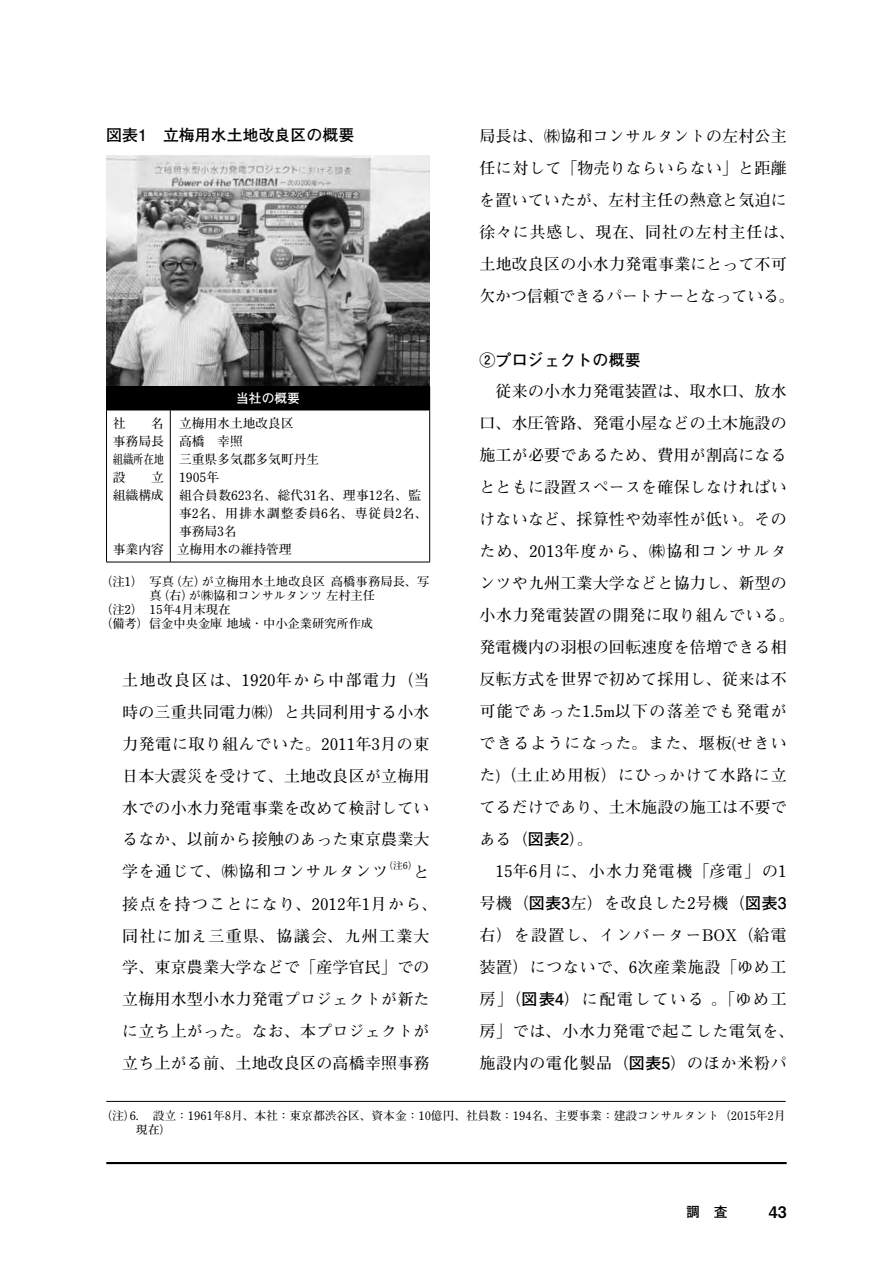
<style>
.page{position:relative;width:893px;height:1263px;background:#fff}
.page>*{position:absolute;margin:0;border:0;box-sizing:border-box;transform-origin:0 0}
.t1{font:700 15.9px/32px "Futo Min A101 Pr 5";letter-spacing:.015em;color:#000}
.t2{font:700 15.9px "Futo Go B101 Pr 5";color:#000}
.t3{font:15.9px "Midashi Go Pr 5 MB31";color:#000}
.t4{font:700 13.8px "Futo Go B101 Pr 5";color:#000}
.t5{font:700 12.75px/18.1px "Futo Min A101 Pr 5";color:#000;text-align:justify}
.t6{font:700 12.75px "Futo Go B101 Pr 5";color:#fff}
.t7{font:700 12.15px "Futo Min A101 Pr 5";color:#000}
.t8{font:700 11.7px/13.8px "Futo Min A101 Pr 5";color:#000}
.t9{font:700 9.6px "Futo Min A101 Pr 5";color:#000}
.s1{font-family:"Futo Go B101 Pr 5"}
</style>
<div class="page">
<hr style="left:106px;top:1162px;width:681px;height:2px;background:#000">
<img style="left:106px;top:155px;width:323px;height:231px">
<div style="left:107px;top:387px;width:323px;height:23px;background:#000"></div>
<hr style="left:106px;top:386px;width:64px;height:1px;background:#000">
<svg style="left:106px;top:387px;width:1px;height:23px"></svg>
<hr style="left:170px;top:386px;width:260px;height:1px;background:#000">
<hr style="left:106px;top:410px;width:64px;height:1px;background:#000">
<hr style="left:106px;top:410px;width:1px;height:152px;background:#000">
<hr style="left:170px;top:410px;width:260px;height:1px;background:#000">
<hr style="left:170px;top:410px;width:1px;height:152px;background:#000">
<hr style="left:429px;top:410px;width:1px;height:152px;background:#000">
<hr style="left:106px;top:562px;width:64px;height:1px;background:#000">
<hr style="left:170px;top:562px;width:260px;height:1px;background:#000">
<hr style="left:106px;top:1101px;width:680px;height:1px;background:#000">
<p class="t2" style="left:106px;top:123px;width:250px">図表1　立梅用水土地改良区の概要</p>
<p class="t5" style="left:113px;top:413px;width:53px">社　　名事務局長組織所在地設　　立組織構成</p>
<p class="t5" style="left:113px;top:539px;width:53px">事業内容</p>
<p class="t6" style="left:236px;top:388px;width:65px">当社の概要</p>
<p class="t5" style="left:177px;top:413px;width:252px;text-align:left">立梅用水土地改良区<br>高橋　幸照<br>三重県多気郡多気町丹生<br>1905年<br>組合員数623名、総代31名、理事12名、監事2名、用排水調整委員6名、専従員2名、事務局3名<br>立梅用水の維持管理</p>
<p class="t7" style="left:100px;top:572px;width:331px">（注1）写真（左）が立梅用水土地改良区 高橋事務局長、写</p>
<p class="t7" style="left:150px;top:586px;width:227px">真（右）が㈱協和コンサルタンツ 左村主任</p>
<p class="t7" style="left:100px;top:600px;width:132px">（注2） 15年4月末現在</p>
<p class="t7" style="left:100px;top:613px;width:275px">（備考）信金中央金庫 地域・中小企業研究所作成</p>
<p class="t1" style="left:122px;top:662px;width:309px;text-align:justify">土地改良区は、1920年から中部電力（当時の三重共同電力㈱）と共同利用する小水力発電に取り組んでいた。2011年3月の東日本大震災を受けて、土地改良区が立梅用水での小水力発電事業を改めて検討しているなか、以前から接触のあった東京農業大学を通じて、㈱協和コンサルタンツ</p>
<p class="t9" style="left:383px;top:858px;width:36px">（注6）</p>
<p class="t1" style="left:122px;top:854px;width:317px;text-indent:291px">と接点を持つことになり、2012年1月から、同社に加え三重県、協議会、九州工業大学、東京農業大学などで「産学官民」での立梅用水型小水力発電プロジェクトが新たに立ち上がった。なお、本プロジェクトが立ち上がる前、土地改良区の高橋幸照事務</p>
<p class="t1" style="left:479px;top:118px;width:317px">局長は、㈱協和コンサルタントの左村公主任に対して「物売りならいらない」と距離を置いていたが、左村主任の熱意と気迫に徐々に共感し、現在、同社の左村主任は、土地改良区の小水力発電事業にとって不可欠かつ信頼できるパートナーとなっている。</p>
<p class="t2" style="left:479px;top:347px;width:163px">②プロジェクトの概要</p>
<p class="t1" style="left:479px;top:374px;width:317px">　従来の小水力発電装置は、取水口、放水口、水圧管路、発電小屋などの土木施設の施工が必要であるため、費用が割高になるとともに設置スペースを確保しなければいけないなど、採算性や効率性が低い。そのため、2013年度から、㈱協和コンサルタンツや九州工業大学などと協力し、新型の小水力発電装置の開発に取り組んでいる。発電機内の羽根の回転速度を倍増できる相反転方式を世界で初めて採用し、従来は不可能であった1.5m以下の落差でも発電ができるようになった。また、堰板(せきいた)（土止め用板）にひっかけて水路に立てるだけであり、土木施設の施工は不要である（<span class="s1">図表2</span>）。<br>　15年6月に、小水力発電機「彦電」の1号機（<span class="s1">図表3</span>左）を改良した2号機（<span class="s1">図表3</span>右）を設置し、インバーターBOX（給電装置）につないで、6次産業施設「ゆめ工房」（<span class="s1">図表4</span>）に配電している 。「ゆめ工房」では、小水力発電で起こした電気を、施設内の電化製品（<span class="s1">図表5</span>）のほか米粉パ</p>
<p class="t8" style="left:136px;top:1108px;width:651px;text-indent:-36px">（注）6． 設立：1961年8月、本社：東京都渋谷区、資本金：10億円、社員数：194名、主要事業：建設コンサルタント（2015年2月現在）</p>
<p class="t4" style="left:686px;top:1201px;width:43px">調　査</p>
<p class="t3" style="left:769px;top:1199px;width:19px">43</p>
</div>
